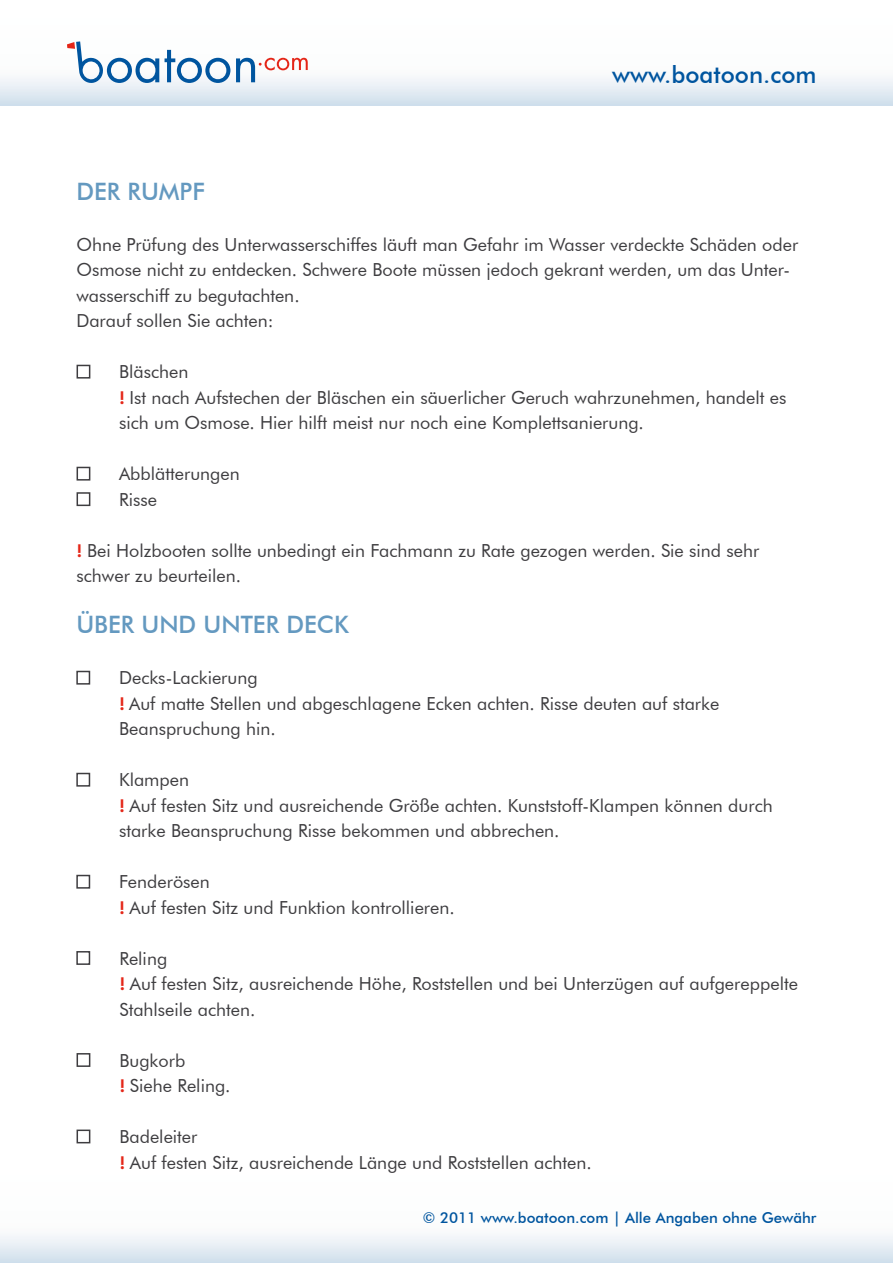
<style>
.page{position:relative;width:893px;height:1263px;background:#fff}
.page>*{position:absolute;margin:0;border:0;box-sizing:border-box;transform-origin:0 0}
.t1{font:500 24px "Futura BT";color:#6499c0}
.t2{font:500 24px "Futura BT";color:#00559f}
.t3{font:18px/25.5px "Futura BT";color:#3e3d40}
.t4{font:500 15px "Futura BT";color:#00559f}
.s1{font-family:"Futura BQ";font-weight:600;color:#e42618}
</style>
<div class="page">
<svg style="left:165px;top:50px;width:65px;height:33px"></svg>
<svg style="left:236px;top:58px;width:72px;height:24px"></svg>
<svg style="left:67px;top:41px;width:92px;height:42px"></svg>
<div style="left:77px;top:365px;width:13px;height:14px;background:#fff;border:2px solid #3e3d40"></div>
<div style="left:77px;top:467px;width:13px;height:14px;background:#fff;border:2px solid #3e3d40"></div>
<div style="left:77px;top:492px;width:13px;height:14px;background:#fff;border:2px solid #3e3d40"></div>
<div style="left:76px;top:671px;width:14px;height:14px;background:#fff;border:2px solid #3e3d40"></div>
<div style="left:76px;top:773px;width:14px;height:14px;background:#fff;border:2px solid #3e3d40"></div>
<div style="left:76px;top:875px;width:14px;height:14px;background:#fff;border:2px solid #3e3d40"></div>
<div style="left:76px;top:951px;width:14px;height:14px;background:#fff;border:2px solid #3e3d40"></div>
<div style="left:77px;top:1053px;width:13px;height:14px;background:#fff;border:2px solid #3e3d40"></div>
<div style="left:77px;top:1129px;width:13px;height:14px;background:#fff;border:2px solid #3e3d40"></div>
<h1 class="t1" style="left:76px;top:177px;width:130px">Der Rumpf</h1>
<h1 class="t2" style="left:612px;top:60px;width:206px">www.boatoon.com</h1>
<p class="t3" style="left:76px;top:231px;width:723px">Ohne Prüfung des Unterwasserschiffes läuft man Gefahr im Wasser verdeckte Schäden oder Osmose nicht zu entdecken. Schwere Boote müssen jedoch gekrant werden, um das Unter&shy;wasserschiff zu begutachten.<br>Darauf sollen Sie achten:</p>
<p class="t3" style="left:119px;top:359px;width:669px">Bläschen<br><span class="s1">!</span> Ist nach Aufstechen der Bläschen ein säuerlicher Geruch wahrzunehmen, handelt es sich um Osmose. Hier hilft meist nur noch eine Komplettsanierung.</p>
<p class="t3" style="left:119px;top:461px;width:122px">Abblätterungen<br>Risse</p>
<p class="t3" style="left:77px;top:538px;width:684px"><span class="s1">!</span> Bei Holzbooten sollte unbedingt ein Fachmann zu Rate gezogen werden. Sie sind sehr schwer zu beurteilen.</p>
<h1 class="t1" style="left:76px;top:610px;width:274px">Über und unter Deck</h1>
<p class="t3" style="left:119px;top:665px;width:602px">Decks-Lackierung<br><span class="s1">!</span> Auf matte Stellen und abgeschlagene Ecken achten. Risse deuten auf starke<br>Beanspruchung hin.</p>
<p class="t3" style="left:119px;top:767px;width:655px">Klampen<br><span class="s1">!</span> Auf festen Sitz und ausreichende Größe achten. Kunststoff-Klampen können durch starke Beanspruchung Risse bekommen und abbrechen.</p>
<p class="t3" style="left:119px;top:869px;width:337px">Fenderösen<br><span class="s1">!</span> Auf festen Sitz und Funktion kontrollieren.</p>
<p class="t3" style="left:119px;top:945px;width:680px">Reling<br><span class="s1">!</span> Auf festen Sitz, ausreichende Höhe, Roststellen und bei Unterzügen auf aufgereppelte<br>Stahlseile achten.</p>
<p class="t3" style="left:119px;top:1047px;width:112px">Bugkorb<br><span class="s1">!</span> Siehe Reling.</p>
<p class="t3" style="left:119px;top:1124px;width:474px">Badeleiter<br><span class="s1">!</span> Auf festen Sitz, ausreichende Länge und Roststellen achten.</p>
<p class="t4" style="left:423px;top:1208px;width:395px">© 2011 www.boatoon.com | Alle Angaben ohne Gewähr</p>
</div>
